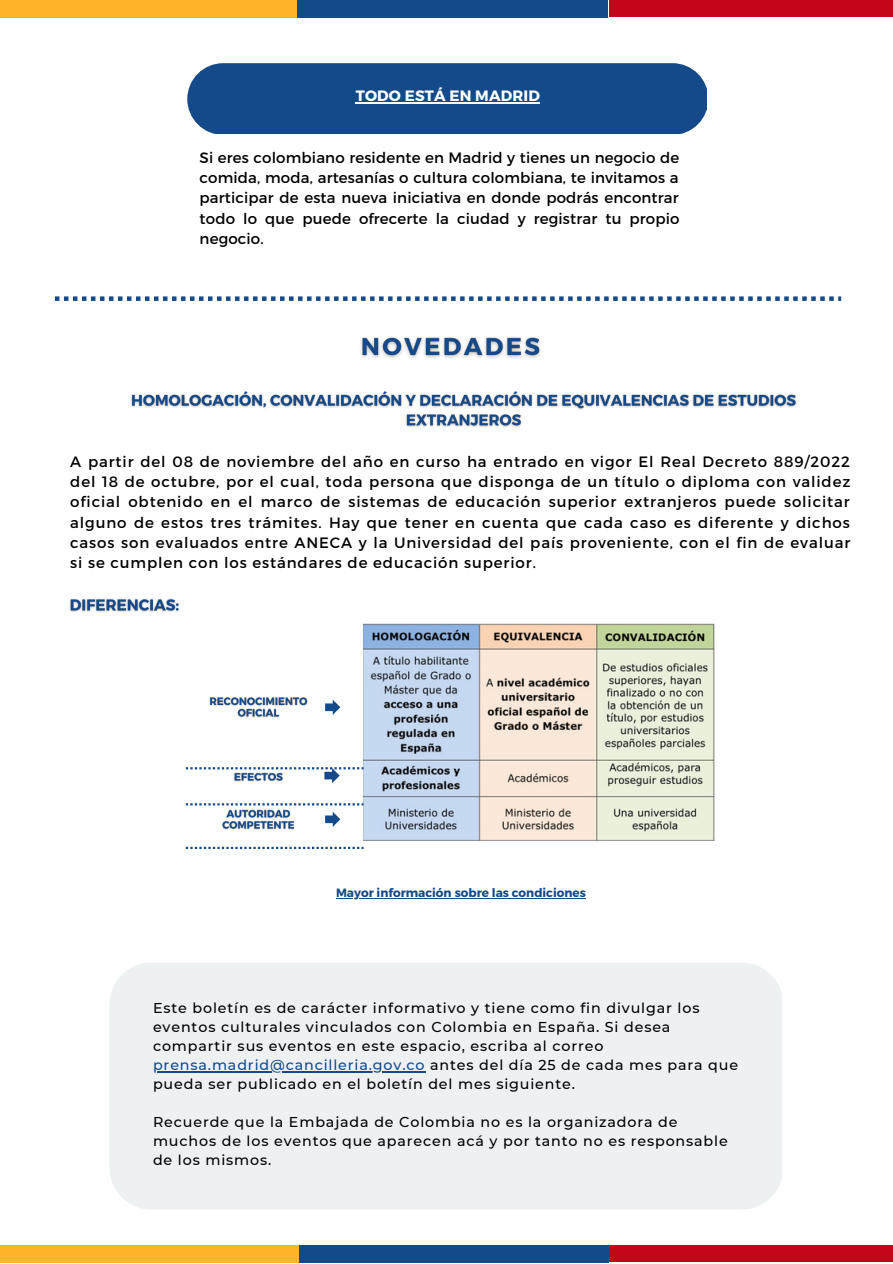
<style>
.page{position:relative;width:893px;height:1264px;background:#fff}
.page>*{position:absolute;margin:0;border:0;box-sizing:border-box;transform-origin:0 0}
.t1{font:15px/20.2px "Montserrat";letter-spacing:.035em;color:#000;text-align:justify}
.t2{font:700 15px "Montserrat";letter-spacing:.01em;color:#fff}
.t3{font:500 14.25px/19px "Montserrat";letter-spacing:.06em;color:#000}
.t4{font:700 12px "Montserrat";color:#154a8a}
.s1{color:#154a8a}
</style>
<div class="page">
<div style="left:0;top:0;width:297px;height:17px;background:#ffb527"></div>
<div style="left:297px;top:0;width:311px;height:17px;background:#154a8a"></div>
<div style="left:608px;top:0;width:284px;height:17px;background:#c4061b"></div>
<div style="left:109px;top:962px;width:672px;height:247px;background:#edf1f2;border-radius:42px"></div>
<hr style="left:153px;top:1071px;width:272px;height:1px;background:#154a8a">
<div style="left:0;top:1244px;width:299px;height:18px;background:#ffb527"></div>
<div style="left:299px;top:1244px;width:309px;height:18px;background:#154a8a"></div>
<div style="left:609px;top:1244px;width:283px;height:17px;background:#c4061b"></div>
<img style="left:363px;top:623px;width:351px;height:217px">
<svg style="left:325px;top:699px;width:15px;height:16px"></svg>
<img style="left:131px;top:391px;width:666px;height:36px">
<img style="left:69px;top:598px;width:110px;height:14px">
<img style="left:209px;top:697px;width:99px;height:21px">
<img style="left:219px;top:805px;width:78px;height:25px">
<svg style="left:325px;top:811px;width:15px;height:16px"></svg>
<svg style="left:186px;top:767px;width:177px;height:16px"></svg>
<svg style="left:186px;top:846px;width:177px;height:3px"></svg>
<img style="left:360px;top:337px;width:181px;height:21px">
<hr style="left:336px;top:897px;width:115px;height:1px;background:#154a8a">
<hr style="left:454px;top:897px;width:131px;height:1px;background:#154a8a">
<svg style="left:186px;top:803px;width:177px;height:2px"></svg>
<div style="left:187px;top:63px;width:519px;height:71px;background:#154a8a"></div>
<hr style="left:356px;top:102px;width:184px;height:1px;background:#fff">
<svg style="left:55px;top:296px;width:786px;height:5px"></svg>
<p class="t2" style="left:356px;top:86px;width:185px">TODO ESTÁ EN MADRID</p>
<p class="t1" style="left:200px;top:147px;width:481px">Si eres colombiano residente en Madrid y tienes un negocio de comida, moda, artesanías o cultura colombiana, te invitamos a participar de esta nueva iniciativa en donde podrás encontrar todo lo que puede ofrecerte la ciudad y registrar tu propio negocio.</p>
<p class="t1" style="left:70px;top:451px;width:781px">A partir del 08 de noviembre del año en curso ha entrado en vigor El Real Decreto 889/2022 del 18 de octubre, por el cual, toda persona que disponga de un título o diploma con validez oficial obtenido en el marco de sistemas de educación superior extranjeros puede solicitar alguno de estos tres trámites. Hay que tener en cuenta que cada caso es diferente y dichos casos son evaluados entre ANECA y la Universidad del país proveniente, con el fin de evaluar si se cumplen con los estándares de educación superior.</p>
<p class="t4" style="left:336px;top:884px;width:251px">Mayor información sobre las condiciones</p>
<p class="t3" style="left:153px;top:998px;width:586px">Este boletín es de carácter informativo y tiene como fin divulgar los eventos culturales vinculados con Colombia en España. Si desea compartir sus eventos en este espacio, escriba al correo <span class="s1">prensa.madrid@cancilleria.gov.co</span> antes del día 25 de cada mes para que pueda ser publicado en el boletín del mes siguiente.</p>
<p class="t3" style="left:153px;top:1112px;width:576px">Recuerde que la Embajada de Colombia no es la organizadora de muchos de los eventos que aparecen acá y por tanto no es responsable de los mismos.</p>
</div>
